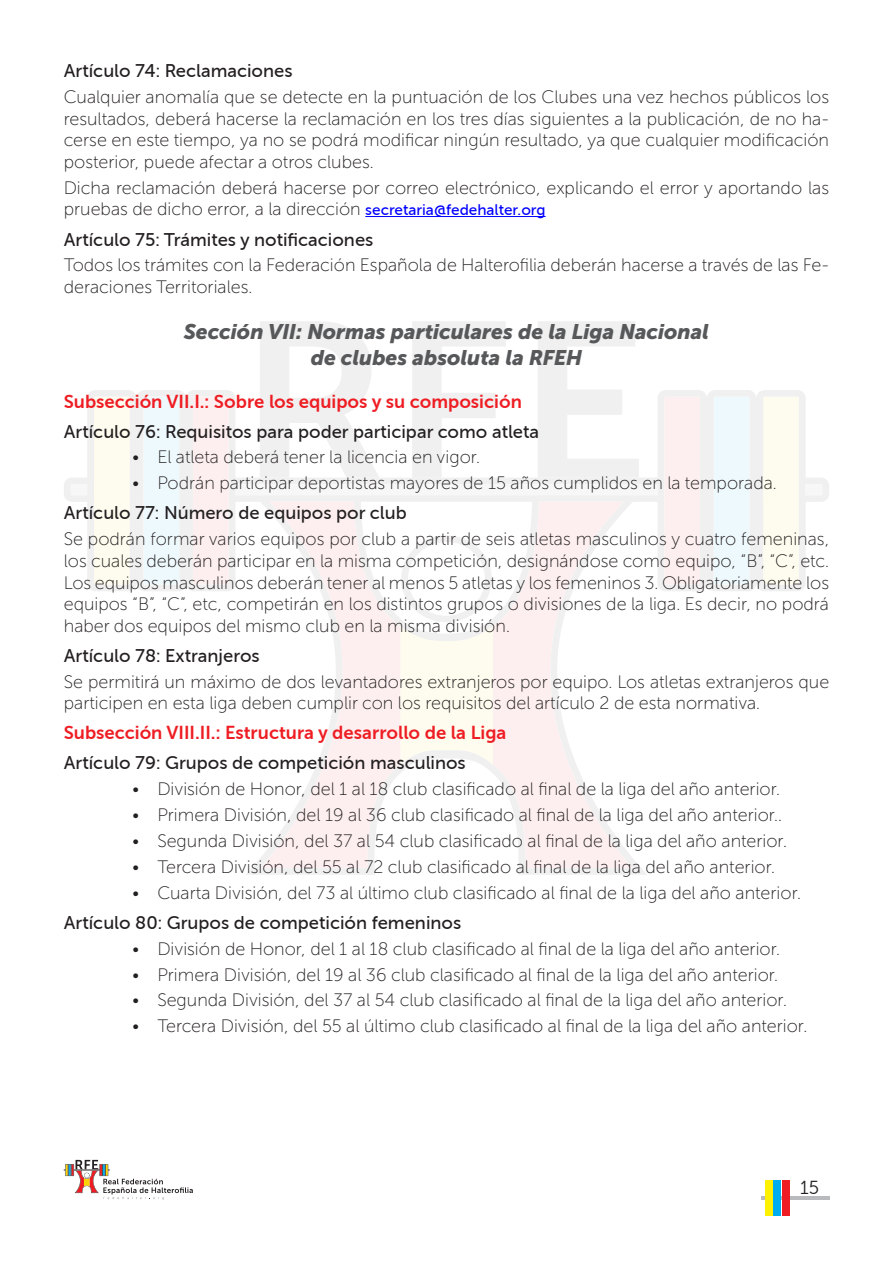
<style>
.page{position:relative;width:893px;height:1263px;background:#fff}
.page>*{position:absolute;margin:0;border:0;box-sizing:border-box;transform-origin:0 0}
.Subtitulo{font:italic 21px/25.2px "Museo Sans Cyrl 900";color:#57585a;text-align:center}
.Texto{font:18px/21.6px "Museo Sans Cyrl 100";color:#231f20}
.Ladillo_1{font:18px "Museo Sans Cyrl 500";color:#231f20}
.Ladillo{font:18px "Museo Sans Cyrl 700";color:#ee1d23}
.t1{font:18px "Museo Sans Cyrl 300";color:#231f20}
.s1{font-family:"Museo Sans Cyrl 500";font-size:15px;color:#00f}
</style>
<div class="page">
<hr style="left:761px;top:1196px;width:68px;height:3px;background:#b8babd">
<div style="left:782px;top:1180px;width:8px;height:35px;background:#ee1d23"></div>
<div style="left:774px;top:1180px;width:7px;height:35px;background:#00aeef"></div>
<div style="left:765px;top:1180px;width:8px;height:35px;background:#fff101"></div>
<svg style="left:64px;top:1160px;width:129px;height:40px"></svg>
<svg style="left:538px;top:321px;width:97px;height:69px"></svg>
<svg style="left:412px;top:321px;width:94px;height:69px"></svg>
<svg style="left:260px;top:321px;width:111px;height:69px"></svg>
<svg style="left:64px;top:390px;width:765px;height:485px"></svg>
<svg style="left:401px;top:535px;width:92px;height:229px"></svg>
<hr style="left:365px;top:216px;width:181px;height:1px;background:#00f">
<p class="Ladillo_1" style="left:64px;top:61px;width:230px">Artículo 74: Reclamaciones</p>
<p class="Texto" style="left:64px;top:86px;width:767px;text-align:justify">Cualquier anomalía que se detecte en la puntuación de los Clubes una vez hechos públicos los resultados, deberá hacerse la reclamación en los tres días siguientes a la publicación, de no ha&shy;cerse en este tiempo, ya no se podrá modificar ningún resultado, ya que cualquier modificación posterior, puede afectar a otros clubes.</p>
<p class="Texto" style="left:64px;top:177px;width:767px">Dicha reclamación deberá hacerse por correo electrónico, explicando el error y aportando las pruebas de dicho error, a la dirección <span class="s1">secretaria@fedehalter.org</span></p>
<p class="Ladillo_1" style="left:64px;top:229px;width:311px">Artículo 75: Trámites y notificaciones</p>
<p class="Texto" style="left:64px;top:255px;width:767px">Todos los trámites con la Federación Española de Halterofilia deberán hacerse a través de las Fe&shy;deraciones Territoriales.</p>
<p class="Subtitulo" style="left:184px;top:319px;width:527px">Sección VII: Normas particulares de la Liga Nacional de clubes absoluta la RFEH</p>
<p class="Ladillo" style="left:64px;top:391px;width:460px">Subsección VII.I.: Sobre los equipos y su composición</p>
<p class="Ladillo_1" style="left:64px;top:421px;width:477px">Artículo 76: Requisitos para poder participar como atleta</p>
<p class="Texto" style="left:132px;top:447px;width:350px">• El atleta deberá tener la licencia en vigor.</p>
<p class="Texto" style="left:132px;top:473px;width:646px">• Podrán participar deportistas mayores de 15 años cumplidos en la temporada.</p>
<p class="Ladillo_1" style="left:64px;top:503px;width:344px">Artículo 77: Número de equipos por club</p>
<p class="Texto" style="left:64px;top:528px;width:767px;text-align:justify">Se podrán formar varios equipos por club a partir de seis atletas masculinos y cuatro femeninas, los cuales deberán participar en la misma competición, designándose como equipo, “B”, “C”, etc.<br>Los equipos masculinos deberán tener al menos 5 atletas y los femeninos 3. Obligatoriamente los equipos “B”, “C”, etc, competirán en los distintos grupos o divisiones de la liga. Es decir, no podrá haber dos equipos del mismo club en la misma división.</p>
<p class="Ladillo_1" style="left:64px;top:645px;width:197px">Artículo 78: Extranjeros</p>
<p class="Texto" style="left:64px;top:671px;width:767px">Se permitirá un máximo de dos levantadores extranjeros por equipo. Los atletas extranjeros que participen en esta liga deben cumplir con los requisitos del artículo 2 de esta normativa.</p>
<p class="Ladillo" style="left:64px;top:723px;width:444px">Subsección VIII.II.: Estructura y desarrollo de la Liga</p>
<p class="Ladillo_1" style="left:64px;top:753px;width:404px">Artículo 79: Grupos de competición masculinos</p>
<p class="Texto" style="left:132px;top:778px;width:650px">• División de Honor, del 1 al 18 club clasificado al final de la liga del año anterior.</p>
<p class="Texto" style="left:132px;top:804px;width:652px">• Primera División, del 19 al 36 club clasificado al final de la liga del año anterior..</p>
<p class="Texto" style="left:132px;top:830px;width:657px">• Segunda División, del 37 al 54 club clasificado al final de la liga del año anterior.</p>
<p class="Texto" style="left:132px;top:856px;width:645px">• Tercera División, del 55 al 72 club clasificado al final de la liga del año anterior.</p>
<p class="Texto" style="left:132px;top:882px;width:671px">• Cuarta División, del 73 al último club clasificado al final de la liga del año anterior.</p>
<p class="Ladillo_1" style="left:64px;top:912px;width:399px">Artículo 80: Grupos de competición femeninos</p>
<p class="Texto" style="left:132px;top:938px;width:650px">• División de Honor, del 1 al 18 club clasificado al final de la liga del año anterior.</p>
<p class="Texto" style="left:132px;top:964px;width:648px">• Primera División, del 19 al 36 club clasificado al final de la liga del año anterior.</p>
<p class="Texto" style="left:132px;top:990px;width:657px">• Segunda División, del 37 al 54 club clasificado al final de la liga del año anterior.</p>
<p class="Texto" style="left:132px;top:1015px;width:677px">• Tercera División, del 55 al último club clasificado al final de la liga del año anterior.</p>
<p class="t1" style="left:800px;top:1177px;width:21px">15</p>
</div>
